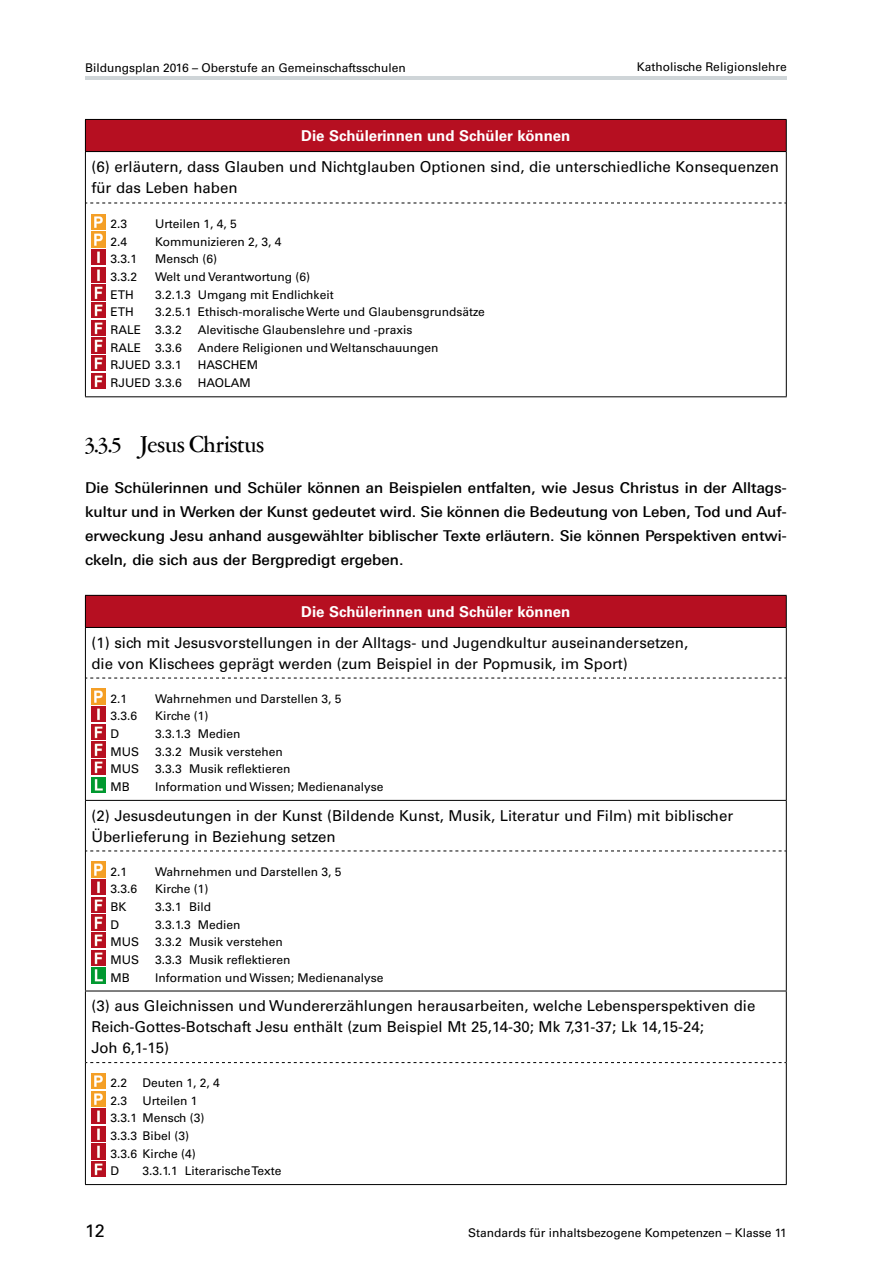
<style>
.page{position:relative;width:893px;height:1263px;background:#fff}
.page>*{position:absolute;margin:0;border:0;box-sizing:border-box;transform-origin:0 0}
.t1{font:500 25.5px "Garamont Amst SH";color:#000}
.t2{font:18px "Univers LT Std";color:#000}
.t3{font:15px/21px "Univers LT Std";color:#000}
.t4{font:500 15px/24px "Linotype Univers 530";color:#000;text-align:justify}
.t5{font:700 15px "Univers LT Std";color:#fff}
.t6{font:12px/17.5px "Univers LT Std";color:#000}
</style>
<div class="page">
<hr style="left:85px;top:77px;width:702px;height:3px;background:#cfd5d8">
<div style="left:85px;top:119px;width:701px;height:33px;background:#b60f21"></div>
<hr style="left:85px;top:119px;width:702px;height:1px;background:#000">
<hr style="left:85px;top:120px;width:1px;height:31px;background:#000">
<hr style="left:786px;top:120px;width:1px;height:31px;background:#000">
<hr style="left:85px;top:151px;width:702px;height:1px;background:#000">
<hr style="left:85px;top:152px;width:1px;height:51px;background:#000">
<hr style="left:786px;top:152px;width:1px;height:51px;background:#000">
<svg style="left:86px;top:203px;width:700px;height:1px"></svg>
<hr style="left:85px;top:203px;width:1px;height:193px;background:#000">
<hr style="left:786px;top:203px;width:1px;height:193px;background:#000">
<hr style="left:85px;top:396px;width:702px;height:1px;background:#000">
<img style="left:91px;top:214px;width:14px;height:16px">
<img style="left:91px;top:232px;width:14px;height:15px">
<img style="left:91px;top:250px;width:14px;height:15px">
<img style="left:91px;top:267px;width:14px;height:15px">
<img style="left:91px;top:285px;width:14px;height:15px">
<img style="left:91px;top:302px;width:14px;height:16px">
<img style="left:91px;top:320px;width:14px;height:15px">
<img style="left:91px;top:338px;width:14px;height:15px">
<img style="left:91px;top:355px;width:14px;height:16px">
<img style="left:91px;top:373px;width:14px;height:15px">
<div style="left:85px;top:595px;width:701px;height:32px;background:#b60f21"></div>
<hr style="left:85px;top:595px;width:702px;height:1px;background:#000">
<hr style="left:85px;top:596px;width:1px;height:31px;background:#000">
<hr style="left:786px;top:596px;width:1px;height:31px;background:#000">
<hr style="left:85px;top:627px;width:702px;height:1px;background:#000">
<hr style="left:85px;top:628px;width:1px;height:50px;background:#000">
<hr style="left:786px;top:628px;width:1px;height:50px;background:#000">
<svg style="left:86px;top:678px;width:700px;height:1px"></svg>
<hr style="left:85px;top:678px;width:1px;height:122px;background:#000">
<hr style="left:786px;top:678px;width:1px;height:122px;background:#000">
<hr style="left:85px;top:800px;width:702px;height:1px;background:#000">
<hr style="left:85px;top:801px;width:1px;height:50px;background:#000">
<hr style="left:786px;top:801px;width:1px;height:50px;background:#000">
<svg style="left:86px;top:850px;width:700px;height:1px"></svg>
<hr style="left:85px;top:851px;width:1px;height:140px;background:#000">
<hr style="left:786px;top:851px;width:1px;height:140px;background:#000">
<hr style="left:85px;top:991px;width:702px;height:1px;background:#000">
<hr style="left:85px;top:991px;width:1px;height:71px;background:#000">
<hr style="left:786px;top:991px;width:1px;height:71px;background:#000">
<svg style="left:86px;top:1062px;width:700px;height:1px"></svg>
<hr style="left:85px;top:1062px;width:1px;height:122px;background:#000">
<hr style="left:786px;top:1062px;width:1px;height:122px;background:#000">
<hr style="left:85px;top:1184px;width:702px;height:1px;background:#000">
<img style="left:91px;top:689px;width:14px;height:15px">
<img style="left:91px;top:707px;width:14px;height:15px">
<img style="left:91px;top:724px;width:14px;height:15px">
<img style="left:91px;top:742px;width:14px;height:15px">
<img style="left:91px;top:759px;width:14px;height:16px">
<img style="left:91px;top:777px;width:14px;height:15px">
<img style="left:91px;top:862px;width:14px;height:15px">
<img style="left:91px;top:879px;width:14px;height:16px">
<img style="left:91px;top:897px;width:14px;height:15px">
<img style="left:91px;top:915px;width:14px;height:15px">
<img style="left:91px;top:932px;width:14px;height:16px">
<img style="left:91px;top:950px;width:14px;height:15px">
<img style="left:91px;top:968px;width:14px;height:15px">
<img style="left:91px;top:1073px;width:14px;height:16px">
<img style="left:91px;top:1091px;width:14px;height:15px">
<img style="left:91px;top:1109px;width:14px;height:15px">
<img style="left:91px;top:1126px;width:14px;height:15px">
<img style="left:91px;top:1144px;width:14px;height:15px">
<img style="left:91px;top:1161px;width:14px;height:16px">
<p class="t6" style="left:85px;top:59px;width:322px">Bildungsplan 2016 – Oberstufe an Gemeinschaftsschulen</p>
<p class="t6" style="left:637px;top:58px;width:151px">Katholische Religionslehre</p>
<p class="t5" style="left:301px;top:127px;width:271px">Die Schülerinnen und Schüler können</p>
<p class="t3" style="left:91px;top:156px;width:689px">(6) erläutern, dass Glauben und Nichtglauben Optionen sind, die unterschiedliche Konsequenzen für das Leben haben</p>
<p class="t6" style="left:111px;top:215px;width:18px">2.3</p>
<p class="t6" style="left:155px;top:215px;width:83px">Urteilen 1, 4, 5</p>
<p class="t6" style="left:111px;top:233px;width:18px">2.4</p>
<p class="t6" style="left:155px;top:233px;width:128px">Kommunizieren 2, 3, 4</p>
<p class="t6" style="left:111px;top:250px;width:28px">3.3.1</p>
<p class="t6" style="left:155px;top:250px;width:64px">Mensch (6)</p>
<p class="t6" style="left:111px;top:268px;width:28px">3.3.2</p>
<p class="t6" style="left:155px;top:268px;width:156px">Welt und Verantwortung (6)</p>
<p class="t6" style="left:111px;top:286px;width:25px">ETH</p>
<p class="t6" style="left:155px;top:286px;width:180px">3.2.1.3 Umgang mit Endlichkeit</p>
<p class="t6" style="left:111px;top:303px;width:25px">ETH</p>
<p class="t6" style="left:111px;top:303px;width:376px;text-indent:45px">3.2.5.1 Ethisch-moralische Werte und Glaubensgrundsätze<br>RALE 3.3.2</p>
<p class="t6" style="left:198px;top:321px;width:216px">Alevitische Glaubenslehre und -praxis</p>
<p class="t6" style="left:111px;top:339px;width:73px">RALE 3.3.6</p>
<p class="t6" style="left:198px;top:339px;width:242px">Andere Religionen und Weltanschauungen</p>
<p class="t6" style="left:111px;top:356px;width:73px">RJUED 3.3.1</p>
<p class="t6" style="left:198px;top:356px;width:62px">HASCHEM</p>
<p class="t6" style="left:111px;top:374px;width:73px">RJUED 3.3.6</p>
<p class="t6" style="left:198px;top:374px;width:55px">HAOLAM</p>
<h1 class="t1" style="left:85px;top:432px;width:180px">3.3.5 Jesus Christus</h1>
<p class="t4" style="left:85px;top:476px;width:703px">Die Schülerinnen und Schüler können an Beispielen entfalten, wie Jesus Christus in der Alltags&shy;kultur und in Werken der Kunst gedeutet wird. Sie können die Bedeutung von Leben, Tod und Auf&shy;erweckung Jesu anhand ausgewählter biblischer Texte erläutern. Sie können Perspektiven entwi&shy;ckeln, die sich aus der Bergpredigt ergeben.</p>
<p class="t5" style="left:301px;top:603px;width:271px">Die Schülerinnen und Schüler können</p>
<p class="t3" style="left:91px;top:632px;width:598px">(1) sich mit Jesusvorstellungen in der Alltags- und Jugendkultur auseinandersetzen, die von Klischees geprägt werden (zum Beispiel in der Popmusik, im Sport)</p>
<p class="t6" style="left:111px;top:690px;width:18px">2.1</p>
<p class="t6" style="left:155px;top:690px;width:188px">Wahrnehmen und Darstellen 3, 5</p>
<p class="t6" style="left:111px;top:707px;width:28px">3.3.6</p>
<p class="t6" style="left:155px;top:707px;width:55px">Kirche (1)</p>
<p class="t6" style="left:111px;top:725px;width:10px">D</p>
<p class="t6" style="left:155px;top:725px;width:87px">3.3.1.3 Medien</p>
<p class="t6" style="left:111px;top:743px;width:30px">MUS</p>
<p class="t6" style="left:155px;top:743px;width:129px">3.3.2 Musik verstehen</p>
<p class="t6" style="left:111px;top:760px;width:30px">MUS</p>
<p class="t6" style="left:155px;top:760px;width:137px">3.3.3 Musik reflektieren</p>
<p class="t6" style="left:111px;top:778px;width:21px">MB</p>
<p class="t6" style="left:155px;top:778px;width:230px">Information und Wissen; Medienanalyse</p>
<p class="t3" style="left:91px;top:805px;width:643px">(2) Jesusdeutungen in der Kunst (Bildende Kunst, Musik, Literatur und Film) mit biblischer<br>Überlieferung in Beziehung setzen</p>
<p class="t6" style="left:111px;top:863px;width:18px">2.1</p>
<p class="t6" style="left:155px;top:863px;width:188px">Wahrnehmen und Darstellen 3, 5</p>
<p class="t6" style="left:111px;top:880px;width:28px">3.3.6</p>
<p class="t6" style="left:155px;top:880px;width:55px">Kirche (1)</p>
<p class="t6" style="left:111px;top:898px;width:18px">BK</p>
<p class="t6" style="left:155px;top:898px;width:58px">3.3.1 Bild</p>
<p class="t6" style="left:111px;top:915px;width:10px">D</p>
<p class="t6" style="left:155px;top:915px;width:87px">3.3.1.3 Medien</p>
<p class="t6" style="left:111px;top:933px;width:30px">MUS</p>
<p class="t6" style="left:155px;top:933px;width:129px">3.3.2 Musik verstehen</p>
<p class="t6" style="left:111px;top:951px;width:30px">MUS</p>
<p class="t6" style="left:155px;top:951px;width:137px">3.3.3 Musik reflektieren</p>
<p class="t6" style="left:111px;top:969px;width:21px">MB</p>
<p class="t6" style="left:155px;top:969px;width:230px">Information und Wissen; Medienanalyse</p>
<p class="t3" style="left:91px;top:995px;width:665px">(3) aus Gleichnissen und Wundererzählungen herausarbeiten, welche Lebensperspektiven die<br>Reich-Gottes-Botschaft Jesu enthält (zum Beispiel Mt 25,14-30; Mk 7,31-37; Lk 14,15-24;<br>Joh 6,1-15)</p>
<p class="t6" style="left:111px;top:1074px;width:18px">2.2</p>
<p class="t6" style="left:142px;top:1074px;width:79px">Deuten 1, 2, 4</p>
<p class="t6" style="left:111px;top:1092px;width:18px">2.3</p>
<p class="t6" style="left:111px;top:1092px;width:95px;text-indent:32px">Urteilen 1<br>3.3.1 Mensch (3)<br>3.3.3 Bibel (3)<br>3.3.6 Kirche (4)<br>D</p>
<p class="t6" style="left:142px;top:1162px;width:141px">3.3.1.1 Literarische Texte</p>
<h2 class="t2" style="left:85px;top:1220px;width:21px">12</h2>
<p class="t6" style="left:468px;top:1224px;width:320px">Standards für inhaltsbezogene Kompetenzen – Klasse 11</p>
</div>
